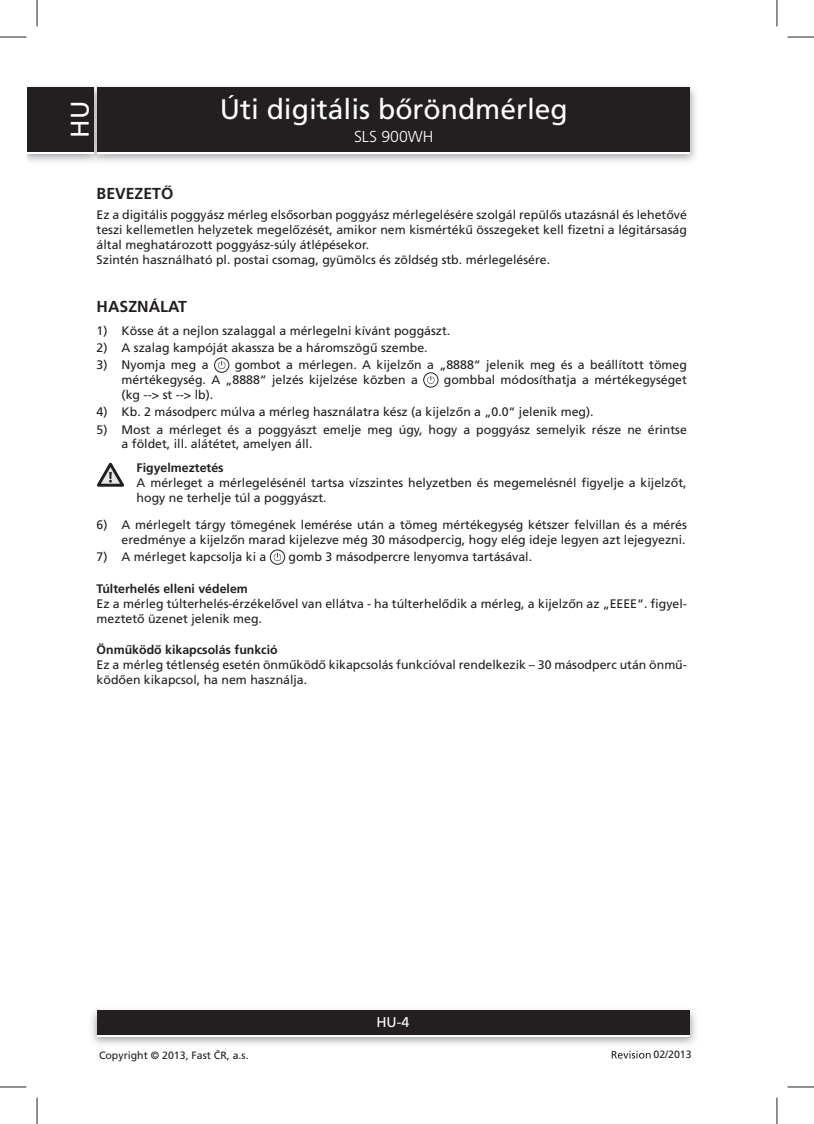
<style>
.page{position:relative;width:814px;height:1124px;background:#fff}
.page>*{position:absolute;margin:0;border:0;box-sizing:border-box;transform-origin:0 0}
.t1{font:28.25px "Frutiger CE";color:#fff}
.t2{font:25.5px "Frutiger CE";color:#fff}
.t3{font:700 15.75px "Frutiger CE";color:#231f20}
.t4{font:300 15.75px "Frutiger CE";color:#fff}
.t5{font:14px "Frutiger CE";color:#fff}
.t6{font:12.25px/14.8px "Frutiger CE";color:#231f20}
.t7{font:700 12.25px "Frutiger CE";color:#231f20}
.t8{font:10.5px "Frutiger CE";color:#231f20}
</style>
<div class="page">
<img style="left:27px;top:86px;width:669px;height:76px">
<div style="left:97px;top:89px;width:592px;height:65px;background:#fff"></div>
<div style="left:97px;top:87px;width:592px;height:65px;background:#231f20"></div>
<img style="left:91px;top:1010px;width:605px;height:35px">
<div style="left:97px;top:1012px;width:592px;height:24px;background:#231f20"></div>
<div style="left:97px;top:1009px;width:592px;height:25px;background:#231f20"></div>
<img style="left:87px;top:86px;width:16px;height:76px">
<img style="left:97px;top:152px;width:6px;height:2px">
<svg style="left:97px;top:87px;width:6px;height:2px"></svg>
<img style="left:97px;top:89px;width:6px;height:63px">
<div style="left:27px;top:89px;width:66px;height:65px;background:#fff"></div>
<div style="left:27px;top:87px;width:66px;height:65px;background:#231f20"></div>
<svg style="left:611px;top:1050px;width:39px;height:8px"></svg>
<svg style="left:218px;top:361px;width:7px;height:8px"></svg>
<div style="left:214px;top:357px;width:15px;height:16px;border:1px solid #231f20;border-radius:50%"></div>
<svg style="left:427px;top:375px;width:7px;height:9px"></svg>
<div style="left:423px;top:372px;width:15px;height:15px;border:1px solid #231f20;border-radius:50%"></div>
<svg style="left:96px;top:462px;width:29px;height:25px"></svg>
<svg style="left:274px;top:553px;width:7px;height:8px"></svg>
<div style="left:270px;top:549px;width:15px;height:15px;border:1px solid #231f20;border-radius:50%"></div>
<svg style="left:0;top:37px;width:26px;height:1px"></svg>
<svg style="left:787px;top:37px;width:26px;height:1px"></svg>
<svg style="left:0;top:1086px;width:26px;height:1px"></svg>
<svg style="left:787px;top:1086px;width:26px;height:1px"></svg>
<svg style="left:37px;top:0;width:1px;height:26px"></svg>
<svg style="left:37px;top:1097px;width:1px;height:26px"></svg>
<svg style="left:776px;top:0;width:1px;height:26px"></svg>
<svg style="left:776px;top:1097px;width:1px;height:26px"></svg>
<h2 class="t2" style="left:70px;top:138px;width:38px;rotate:-90deg">HU</h2>
<h1 class="t1" style="left:220px;top:98px;width:349px">Úti digitális bőröndmérleg</h1>
<p class="t4" style="left:354px;top:130px;width:81px">SLS 900WH</p>
<p class="t3" style="left:97px;top:187px;width:78px">BEVEZETŐ</p>
<p class="t6" style="left:97px;top:208px;width:591px">Ez a digitális poggyász mérleg elsősorban poggyász mérlegelésére szolgál repülős utazásnál és lehetővé teszi kellemetlen helyzetek megelőzését, amikor nem kismértékű összegeket kell fizetni a légitársaság által meghatározott poggyász-súly átlépésekor.<br>Szintén használható pl. postai csomag, gyümölcs és zöldség stb. mérlegelésére.</p>
<p class="t3" style="left:97px;top:300px;width:92px">HASZNÁLAT</p>
<p class="t6" style="left:97px;top:324px;width:355px">1) Kösse át a nejlon szalaggal a mérlegelni kívánt poggászt.</p>
<p class="t6" style="left:97px;top:341px;width:332px">2) A szalag kampóját akassza be a háromszögű szembe.</p>
<p class="t6" style="left:97px;top:358px;width:113px">3) Nyomja meg a</p>
<p class="t6" style="left:122px;top:358px;width:566px;text-indent:113px">gombot a mérlegen. A kijelzőn a „8888“ jelenik meg és a beállított tömeg mértékegység. A „8888“ jelzés kijelzése közben a</p>
<p class="t6" style="left:444px;top:373px;width:244px">gombbal módosíthatja a mértékegységet</p>
<p class="t6" style="left:122px;top:388px;width:93px">(kg --&gt; st --&gt; lb).</p>
<p class="t6" style="left:97px;top:405px;width:498px">4) Kb. 2 másodperc múlva a mérleg használatra kész (a kijelzőn a „0.0“ jelenik meg).</p>
<p class="t6" style="left:122px;top:423px;width:566px;text-indent:-25px">5) Most a mérleget és a poggyászt emelje meg úgy, hogy a poggyász semelyik része ne érintse a földet, ill. alátétet, amelyen áll.</p>
<p class="t7" style="left:137px;top:463px;width:89px">Figyelmeztetés</p>
<p class="t6" style="left:137px;top:476px;width:551px">A mérleget a mérlegelésénél tartsa vízszintes helyzetben és megemelésnél figyelje a kijelzőt, hogy ne terhelje túl a poggyászt.</p>
<p class="t6" style="left:97px;top:518px;width:591px;text-align:right">6) A mérlegelt tárgy tömegének lemérése után a tömeg mértékegység kétszer felvillan és a mérés eredménye a kijelzőn marad kijelezve még 30 másodpercig, hogy elég ideje legyen azt lejegyezni.</p>
<p class="t6" style="left:97px;top:550px;width:171px">7) A mérleget kapcsolja ki a</p>
<p class="t6" style="left:288px;top:550px;width:245px">gomb 3 másodpercre lenyomva tartásával.</p>
<p class="t7" style="left:97px;top:583px;width:153px">Túlterhelés elleni védelem</p>
<p class="t6" style="left:97px;top:597px;width:591px">Ez a mérleg túlterhelés-érzékelővel van ellátva - ha túlterhelődik a mérleg, a kijelzőn az „EEEE“. figyel&shy;meztető üzenet jelenik meg.</p>
<p class="t7" style="left:97px;top:645px;width:182px">Önműködő kikapcsolás funkció</p>
<p class="t6" style="left:97px;top:658px;width:591px">Ez a mérleg tétlenség esetén önműködő kikapcsolás funkcióval rendelkezik – 30 másodperc után önmű&shy;ködően kikapcsol, ha nem használja.</p>
<p class="t5" style="left:376px;top:1016px;width:34px">HU-4</p>
<p class="t8" style="left:99px;top:1050px;width:151px">Copyright © 2013, Fast ČR, a.s.</p>
<p class="t8" style="left:653px;top:1050px;width:40px">02/2013</p>
</div>
